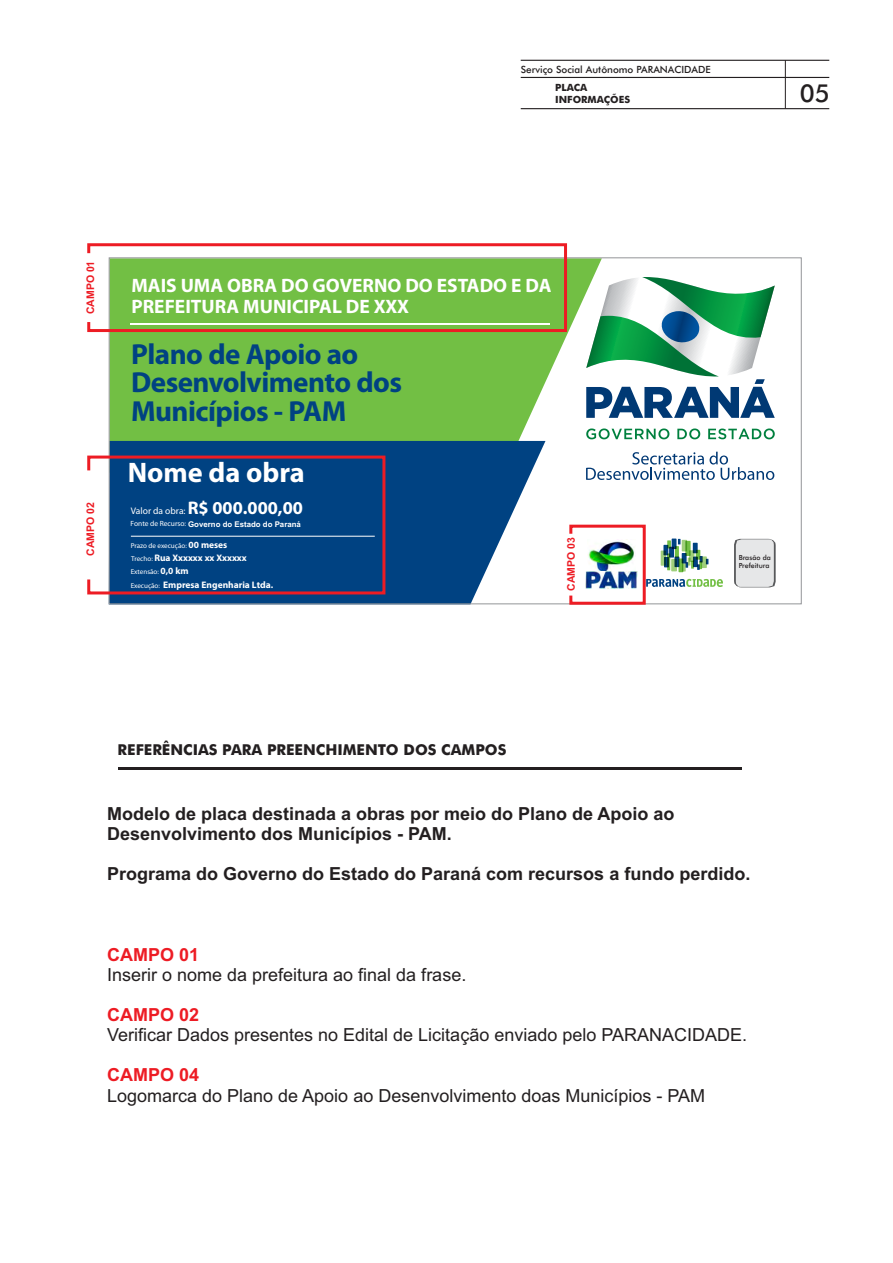
<style>
.page{position:relative;width:893px;height:1263px;background:#fff}
.page>*{position:absolute;margin:0;border:0;box-sizing:border-box;transform-origin:0 0}
.t1{font:700 29.1px/28.3px "Myriad Pro";letter-spacing:-.02em;color:#004282}
.t2{font:700 28.35px "Myriad Pro";color:#fff}
.t3{font:500 24.75px "Futura BT";color:#231f20}
.t4{font:700 19.5px/20.7px "Myriad Pro";color:#fff}
.t5{font:700 18.3px "Myriad Pro";color:#fff}
.t6{font:18px "Arial";color:#231f20}
.t7{font:700 18px/20.1px "Arial";color:#231f20}
.t8{font:700 18px "Arial";color:#ed1c24}
.t9{font:700 15px "Futura BT";color:#231f20}
.t10{font:700 10.5px "Arial";color:#ed1c24}
.t11{font:500 9.9px "Futura BT";color:#231f20}
.t12{font:700 9.9px/12px "Futura BT";color:#231f20}
.t13{font:9.6px "Myriad Pro";color:#fff}
.t14{font:700 9.45px "Myriad Pro";color:#fff}
.t15{font:700 7.8px "Arial";color:#fff}
.t16{font:7.05px "Myriad Pro";color:#fff}
.t17{font:500 7.05px/8.4px "Futura BT";color:#231f20}
.s1{font-weight:700;font-size:9.45px}
.s2{font-weight:400;font-size:7.05px}
.s3{font-family:"Myriad Pro";font-weight:400;font-size:7.5px}
</style>
<div class="page">
<hr style="left:521px;top:60px;width:308px;height:1px;background:#231f20">
<hr style="left:521px;top:108px;width:308px;height:1px;background:#231f20">
<hr style="left:521px;top:77px;width:308px;height:1px;background:#231f20">
<hr style="left:785px;top:60px;width:1px;height:49px;background:#231f20">
<hr style="left:119px;top:767px;width:623px;height:3px;background:#231f20">
<svg style="left:586px;top:452px;width:188px;height:28px"></svg>
<div style="left:735px;top:539px;width:40px;height:48px;background:#e6e7e8;border:1px solid #58595b;border-radius:6px"></div>
<svg style="left:602px;top:428px;width:173px;height:11px"></svg>
<svg style="left:602px;top:277px;width:173px;height:141px"></svg>
<svg style="left:111px;top:259px;width:491px;height:214px;background:#84c660"></svg>
<svg style="left:111px;top:441px;width:434px;height:161px;fill:#004282"></svg>
<svg style="left:87px;top:243px;width:481px;height:91px"></svg>
<svg style="left:87px;top:454px;width:300px;height:142px;background:#235289"></svg>
<img style="left:568px;top:524px;width:155px;height:81px">
<p class="t11" style="left:521px;top:66px;width:191px">Serviço Social Autônomo PARANACIDADE</p>
<p class="t12" style="left:555px;top:82px;width:76px">PLACA<br>INFORMAÇÕES</p>
<h3 class="t3" style="left:800px;top:83px;width:31px">05</h3>
<p class="t10" style="left:86px;top:314px;width:55px;rotate:-90deg">CAMPO 01</p>
<p class="t10" style="left:86px;top:556px;width:55px;rotate:-90deg">CAMPO 02</p>
<p class="t4" style="left:131px;top:277px;width:422px">MAIS UMA OBRA DO GOVERNO DO ESTADO E DA<br>PREFEITURA MUNICIPAL DE XXX</p>
<h1 class="t1" style="left:131px;top:343px;width:272px">Plano de Apoio ao<br>Desenvolvimento dos<br>Municípios - PAM</h1>
<h2 class="t2" style="left:128px;top:460px;width:179px">Nome da obra</h2>
<p class="t5" style="left:188px;top:500px;width:117px">R$ 000.000,00</p>
<p class="t16" style="left:131px;top:542px;width:98px">Prazo de execução: <span class="s1">00 meses</span></p>
<p class="t14" style="left:131px;top:554px;width:117px"><span class="s2">Trecho:</span> Rua Xxxxxx xx Xxxxxx</p>
<p class="t16" style="left:131px;top:569px;width:59px">Extensão: <span class="s1">0,0 km</span></p>
<p class="t14" style="left:131px;top:581px;width:144px"><span class="s2">Execução:</span> Empresa Engenharia Ltda.</p>
<p class="t13" style="left:131px;top:507px;width:56px">Valor da obra:</p>
<p class="t15" style="left:131px;top:521px;width:172px"><span class="s3">Fonte de Recurso:</span> Governo do Estado do Paraná</p>
<p class="t10" style="left:567px;top:591px;width:55px;rotate:-90deg">CAMPO 03</p>
<p class="t17" style="left:739px;top:554px;width:34px">Brasão da<br>Prefeitura</p>
<p class="t9" style="left:118px;top:744px;width:390px">REFERÊNCIAS PARA PREENCHIMENTO DOS CAMPOS</p>
<p class="t7" style="left:107px;top:805px;width:569px">Modelo de placa destinada a obras por meio do Plano de Apoio ao<br>Desenvolvimento dos Municípios - PAM.</p>
<p class="t7" style="left:107px;top:866px;width:645px">Programa do Governo do Estado do Paraná com recursos a fundo perdido.</p>
<p class="t8" style="left:107px;top:948px;width:94px">CAMPO 01</p>
<p class="t6" style="left:107px;top:968px;width:361px">Inserir o nome da prefeitura ao final da frase.</p>
<p class="t8" style="left:107px;top:1008px;width:94px">CAMPO 02</p>
<p class="t6" style="left:107px;top:1028px;width:641px">Verificar Dados presentes no Edital de Licitação enviado pelo PARANACIDADE.</p>
<p class="t8" style="left:107px;top:1068px;width:94px">CAMPO 04</p>
<p class="t6" style="left:107px;top:1088px;width:600px">Logomarca do Plano de Apoio ao Desenvolvimento doas Municípios - PAM</p>
</div>
